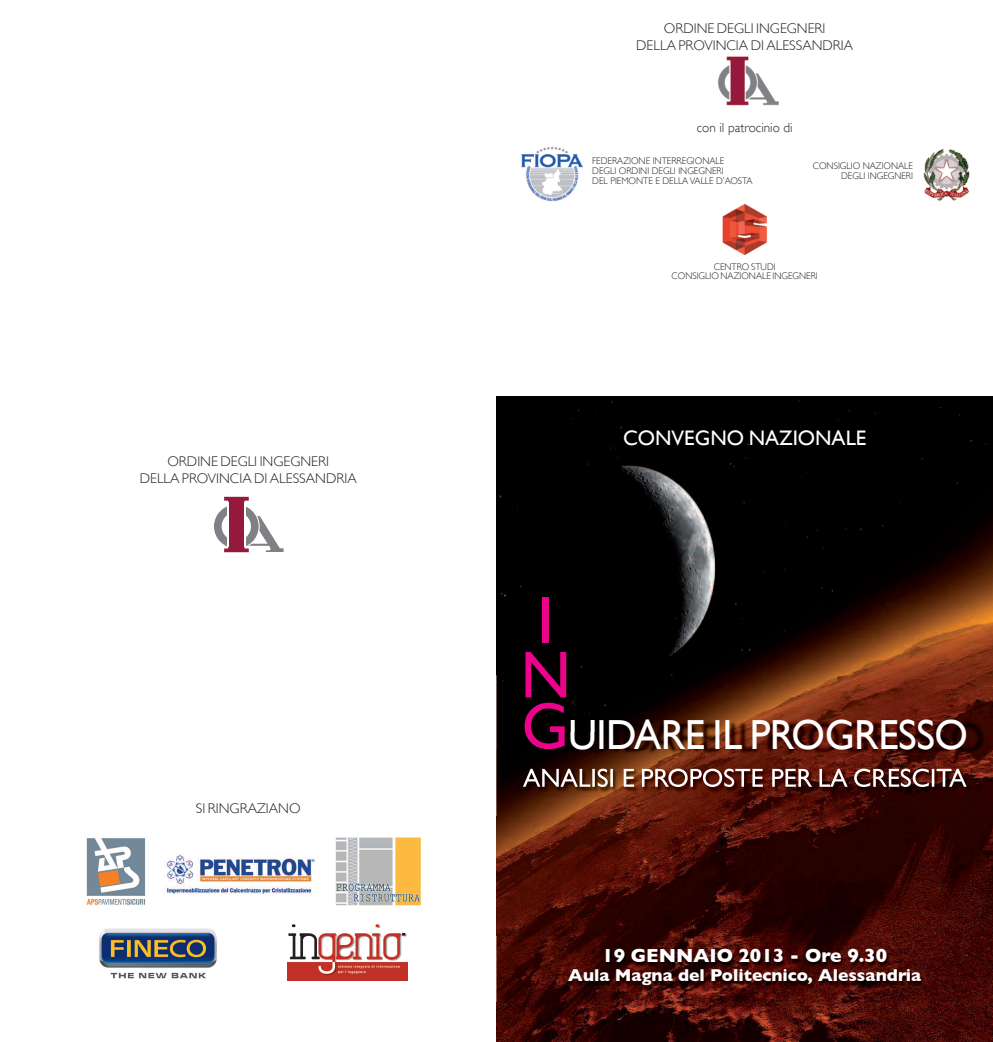
<style>
.page{position:relative;width:993px;height:1042px;background:#fff}
.page>*{position:absolute;margin:0;border:0;box-sizing:border-box;transform-origin:0 0}
.t1{font:66.5px "Gill Sans";color:#ed028c}
.t2{font:42px "Gill Sans";letter-spacing:-.01em;color:#fff}
.t3{font:21px "Gill Sans";color:#fff}
.t4{font:700 19.25px "Gill Sans";color:#fff}
.t5{font:700 17.5px "Gill Sans";color:#fff}
.t6{font:300 14px/16.8px "Gill Sans";color:#231f20;text-align:center}
.t7{font:300 13.12px "Gill Sans";color:#231f20}
.t8{font:300 9.62px/9.6px "Gill Sans";color:#231f20;scale:.95 1}
.s1{font-size:66.5px;color:#ed028c}
</style>
<div class="page">
<svg style="left:214px;top:497px;width:69px;height:55px"></svg>
<hr style="left:227px;top:502px;width:1px;height:45px;background:#fff">
<hr style="left:244px;top:502px;width:2px;height:45px;background:#fff">
<img style="left:521px;top:56px;width:449px;height:200px">
<img style="left:496px;top:397px;width:496px;height:645px">
<img style="left:496px;top:936px;width:496px;height:65px">
<img style="left:496px;top:751px;width:496px;height:64px">
<img style="left:496px;top:675px;width:496px;height:76px">
<img style="left:522px;top:768px;width:212px;height:19px">
<div style="left:500px;top:675px;width:95px;height:57px;background:#000"></div>
<img style="left:524px;top:703px;width:40px;height:29px">
<img style="left:570px;top:719px;width:25px;height:13px">
<div style="left:497px;top:583px;width:101px;height:92px;background:#000"></div>
<img style="left:525px;top:652px;width:41px;height:25px">
<img style="left:720px;top:203px;width:48px;height:52px">
<img style="left:335px;top:838px;width:86px;height:67px">
<img style="left:288px;top:924px;width:119px;height:56px">
<img style="left:99px;top:928px;width:118px;height:51px">
<img style="left:165px;top:853px;width:150px;height:42px">
<img style="left:86px;top:838px;width:60px;height:68px">
<h3 class="t6" style="left:140px;top:453px;width:218px">ORDINE DEGLI INGEGNERI<br>DELLA PROVINCIA DI ALESSANDRIA</h3>
<h3 class="t6" style="left:196px;top:800px;width:106px">SI RINGRAZIANO</h3>
<h3 class="t6" style="left:636px;top:20px;width:218px">ORDINE DEGLI INGEGNERI<br>DELLA PROVINCIA DI ALESSANDRIA</h3>
<h3 class="t7" style="left:696px;top:120px;width:97px">con il patrocinio di</h3>
<p class="t8" style="left:592px;top:156px;width:170px">FEDERAZIONE INTERREGIONALE<br>DEGLI ORDINI DEGLI INGEGNERI<br>DEL PIEMONTE E DELLAVALLE D’AOSTA</p>
<p class="t8" style="left:812px;top:161px;width:107px;text-align:right">CONSIGLIO NAZIONALE<br>DEGLI INGEGNERI</p>
<p class="t8" style="left:671px;top:262px;width:155px;text-align:center">CENTRO STUDI<br>CONSIGLIO NAZIONALE INGEGNERI</p>
<h3 class="t3" style="left:622px;top:426px;width:245px">CONVEGNO NAZIONALE</h3>
<h1 class="t1" style="left:537px;top:582px;width:18px">I</h1>
<h1 class="t1" style="left:520px;top:636px;width:52px">N</h1>
<h2 class="t2" style="left:521px;top:710px;width:448px"><span class="s1">G</span>UIDARE IL PROGRESSO</h2>
<h3 class="t4" style="left:602px;top:944px;width:286px">19 GENNAIO 2013 - Ore 9.30</h3>
<h3 class="t5" style="left:568px;top:965px;width:354px">Aula Magna del Politecnico, Alessandria</h3>
</div>
